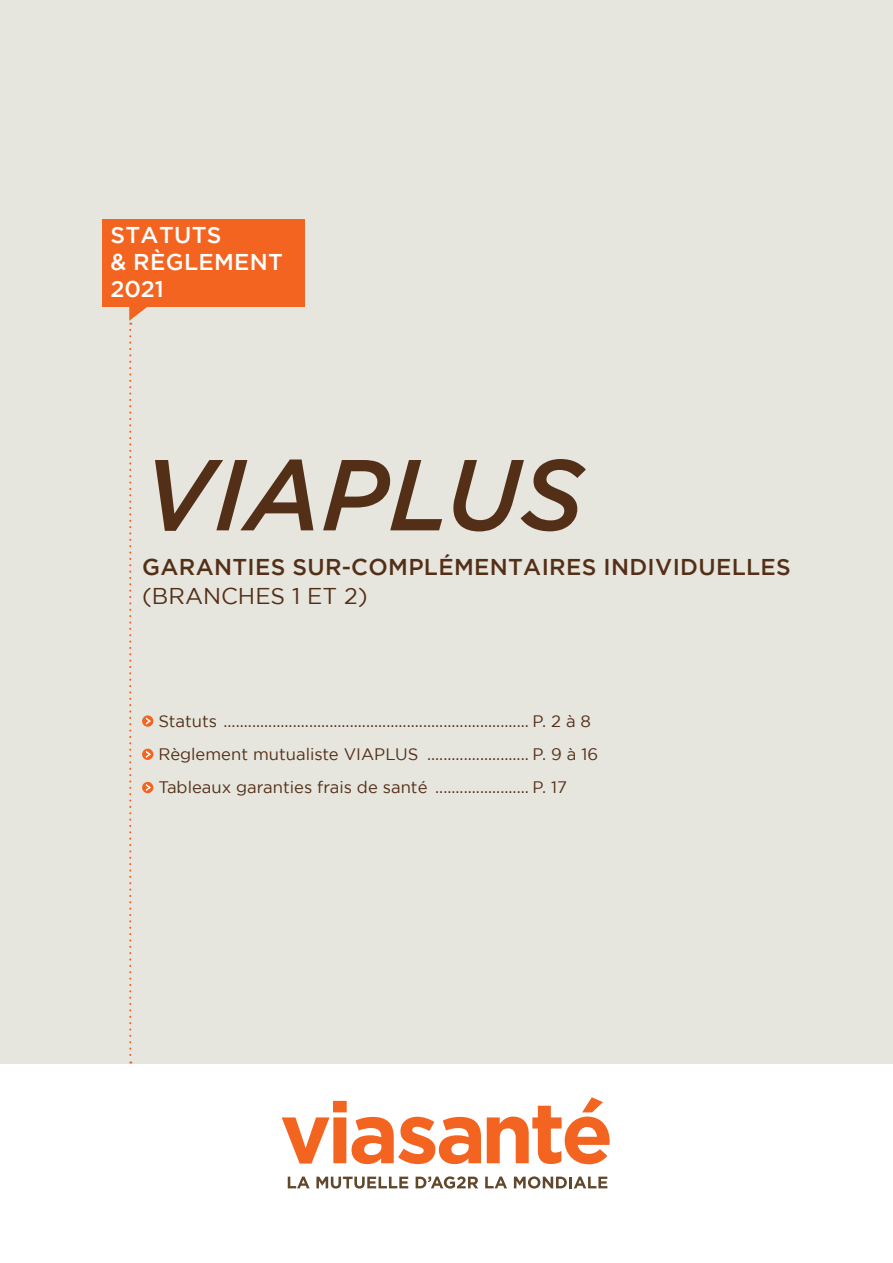
<style>
.page{position:relative;width:893px;height:1263px;background:#fff}
.page>*{position:absolute;margin:0;border:0;box-sizing:border-box;transform-origin:0 0}
.t1{font:italic 500 100.5px "Gotham";color:#532f18}
.t2{font:500 22.8px "Gotham";letter-spacing:.015em;color:#532f18}
.t3{font:500 22.8px/27px "Gotham";letter-spacing:.015em;color:#fff}
.t4{font:22.8px "Gotham";color:#532f18}
.t5{font:16.65px/33.3px "Gotham";color:#532f18}
</style>
<div class="page">
<div style="left:0;top:0;width:893px;height:1063px;background:#e7e6de"></div>
<svg style="left:288px;top:1176px;width:22px;height:12px"></svg>
<svg style="left:316px;top:1176px;width:92px;height:12px"></svg>
<svg style="left:416px;top:1176px;width:62px;height:12px"></svg>
<svg style="left:485px;top:1176px;width:22px;height:12px"></svg>
<svg style="left:514px;top:1176px;width:93px;height:12px"></svg>
<svg style="left:282px;top:1101px;width:199px;height:63px"></svg>
<svg style="left:487px;top:1097px;width:123px;height:67px"></svg>
<div style="left:102px;top:219px;width:203px;height:87px;background:#f36421"></div>
<svg style="left:129px;top:306px;width:27px;height:757px"></svg>
<h2 class="t3" style="left:110px;top:221px;width:174px">STATUTS<br>&amp; RÈGLEMENT<br>2021</h2>
<h1 class="t1" style="left:142px;top:438px;width:443px">VIAPLUS</h1>
<h2 class="t2" style="left:142px;top:554px;width:650px">GARANTIES SUR-COMPLÉMENTAIRES INDIVIDUELLES</h2>
<h2 class="t4" style="left:142px;top:583px;width:227px">(BRANCHES 1 ET 2)</h2>
<p class="t5" style="left:158px;top:704px;width:441px">Statuts ........................................................................... P. 2 à 8<br>Règlement mutualiste VIAPLUS ......................... P. 9 à 16<br>Tableaux garanties frais de santé ....................... P. 17</p>
</div>
